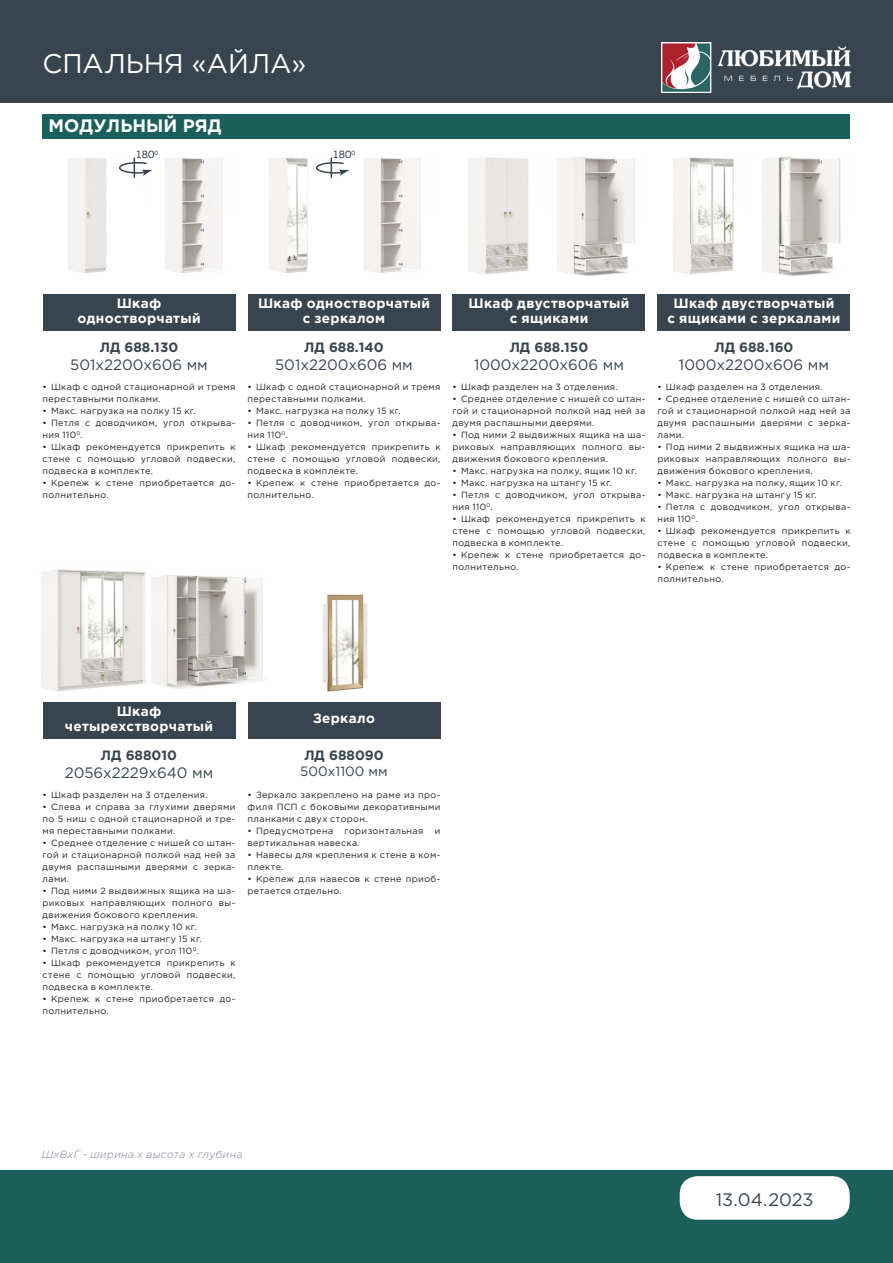
<style>
.page{position:relative;width:893px;height:1263px;background:#fff}
.page>*{position:absolute;margin:0;border:0;box-sizing:border-box;transform-origin:0 0}
.t1{font:27px "Gotham Pro";letter-spacing:-.005em;color:#fff}
.t2{font:700 18px "Gotham Pro";color:#fff}
.текст{font:18px "Gotham Pro";letter-spacing:-.005em;color:#38454e}
.t3{font:15px "Gotham Pro";color:#38454e}
.t4{font:700 13.5px "Gotham Pro";letter-spacing:.025em;color:#fff}
.t5{font:700 13.5px "Gotham Pro";color:#38454e}
.t6{font:13.5px "Gotham Pro";color:#38454e}
.t7{font:10.8px "PF Beau Sans Pro";letter-spacing:-.02em;color:#38454e}
.t8{font:italic 300 10.5px "Gotham Pro";letter-spacing:.04em;color:#767e8b}
.t9{font:9px/12px "Gotham Pro";letter-spacing:.045em;color:#231f20;text-align:justify}
</style>
<div class="page">
<div style="left:0;top:1170px;width:893px;height:93px;background:#1a5f5c"></div>
<div style="left:680px;top:1176px;width:170px;height:44px;background:#fff;border-radius:18px"></div>
<div style="left:0;top:0;width:893px;height:102px;background:#38454e"></div>
<img style="left:662px;top:43px;width:188px;height:49px">
<div style="left:43px;top:114px;width:807px;height:24px;background:#1a5f5c"></div>
<img style="left:323px;top:594px;width:45px;height:98px">
<div style="left:247px;top:702px;width:193px;height:36px;background:#38454e"></div>
<div style="left:43px;top:702px;width:192px;height:36px;background:#38454e"></div>
<div style="left:43px;top:294px;width:192px;height:36px;background:#38454e"></div>
<div style="left:247px;top:294px;width:193px;height:36px;background:#38454e"></div>
<div style="left:452px;top:294px;width:193px;height:36px;background:#38454e"></div>
<div style="left:657px;top:294px;width:193px;height:36px;background:#38454e"></div>
<img style="left:41px;top:569px;width:105px;height:123px">
<img style="left:151px;top:575px;width:113px;height:114px">
<img style="left:68px;top:157px;width:67px;height:116px">
<img style="left:165px;top:158px;width:58px;height:115px">
<img style="left:364px;top:158px;width:57px;height:115px">
<img style="left:269px;top:157px;width:63px;height:116px">
<img style="left:468px;top:156px;width:167px;height:120px">
<img style="left:673px;top:156px;width:168px;height:120px">
<svg style="left:118px;top:158px;width:34px;height:19px"></svg>
<svg style="left:315px;top:158px;width:34px;height:19px"></svg>
<p class="t1" style="left:43px;top:48px;width:265px">СПАЛЬНЯ «АЙЛА»</p>
<p class="t2" style="left:49px;top:115px;width:174px">МОДУЛЬНЫЙ РЯД</p>
<p class="t7" style="left:136px;top:148px;width:24px">180<sup>0</sup></p>
<p class="t7" style="left:333px;top:148px;width:24px">180<sup>0</sup></p>
<p class="t4" style="left:117px;top:296px;width:46px">Шкаф</p>
<p class="t4" style="left:77px;top:311px;width:125px">одностворчатый</p>
<p class="t4" style="left:258px;top:296px;width:173px">Шкаф одностворчатый</p>
<p class="t4" style="left:303px;top:311px;width:84px">с зеркалом</p>
<p class="t4" style="left:469px;top:296px;width:162px">Шкаф двустворчатый</p>
<p class="t4" style="left:510px;top:311px;width:80px">с ящиками</p>
<p class="t4" style="left:673px;top:296px;width:162px">Шкаф двустворчатый</p>
<p class="t4" style="left:667px;top:311px;width:174px">с ящиками с зеркалами</p>
<p class="t5" style="left:100px;top:340px;width:80px">ЛД 688.130</p>
<p class="t3" style="left:70px;top:357px;width:139px">501х2200х606 мм</p>
<p class="t5" style="left:304px;top:340px;width:81px">ЛД 688.140</p>
<p class="t3" style="left:275px;top:357px;width:139px">501х2200х606 мм</p>
<p class="t5" style="left:510px;top:340px;width:80px">ЛД 688.150</p>
<p class="t3" style="left:474px;top:357px;width:151px">1000х2200х606 мм</p>
<p class="t5" style="left:714px;top:340px;width:81px">ЛД 688.160</p>
<p class="t3" style="left:679px;top:357px;width:151px">1000х2200х606 мм</p>
<p class="t9" style="left:43px;top:381px;width:194px">• Шкаф с одной стационарной и тремя переставными полками.</p>
<p class="t9" style="left:43px;top:405px;width:155px">• Макс. нагрузка на полку 15 кг.</p>
<p class="t9" style="left:43px;top:417px;width:194px">• Петля с доводчиком, угол открыва&shy;ния 110<sup>0</sup>.</p>
<p class="t9" style="left:43px;top:441px;width:194px">• Шкаф рекомендуется прикрепить к стене с помощью угловой подвески, подвеска в комплекте.</p>
<p class="t9" style="left:43px;top:477px;width:194px">• Крепеж к стене приобретается до&shy;полнительно.</p>
<p class="t9" style="left:247px;top:381px;width:194px">• Шкаф с одной стационарной и тремя переставными полками.</p>
<p class="t9" style="left:247px;top:405px;width:155px">• Макс. нагрузка на полку 15 кг.</p>
<p class="t9" style="left:247px;top:417px;width:194px">• Петля с доводчиком, угол открыва&shy;ния 110<sup>0</sup>.</p>
<p class="t9" style="left:247px;top:441px;width:194px">• Шкаф рекомендуется прикрепить к стене с помощью угловой подвески, подвеска в комплекте.</p>
<p class="t9" style="left:247px;top:477px;width:194px">• Крепеж к стене приобретается до&shy;полнительно.</p>
<p class="t9" style="left:452px;top:381px;width:167px">• Шкаф разделен на 3 отделения.</p>
<p class="t9" style="left:452px;top:393px;width:194px">• Среднее отделение с нишей со штан&shy;гой и стационарной полкой над ней за двумя распашными дверями.</p>
<p class="t9" style="left:452px;top:429px;width:194px">• Под ними 2 выдвижных ящика на ша&shy;риковых направляющих полного вы&shy;движения бокового крепления.</p>
<p class="t9" style="left:452px;top:465px;width:186px">• Макс. нагрузка на полку, ящик 10 кг.</p>
<p class="t9" style="left:452px;top:477px;width:161px">• Макс. нагрузка на штангу 15 кг.</p>
<p class="t9" style="left:452px;top:489px;width:194px">• Петля с доводчиком, угол открыва&shy;ния 110<sup>0</sup>.</p>
<p class="t9" style="left:452px;top:513px;width:194px">• Шкаф рекомендуется прикрепить к стене с помощью угловой подвески, подвеска в комплекте.</p>
<p class="t9" style="left:452px;top:549px;width:194px">• Крепеж к стене приобретается до&shy;полнительно.</p>
<p class="t9" style="left:657px;top:381px;width:167px">• Шкаф разделен на 3 отделения.</p>
<p class="t9" style="left:657px;top:393px;width:194px">• Среднее отделение с нишей со штан&shy;гой и стационарной полкой над ней за двумя распашными дверями с зерка&shy;лами.</p>
<p class="t9" style="left:657px;top:441px;width:194px">• Под ними 2 выдвижных ящика на ша&shy;риковых направляющих полного вы&shy;движения бокового крепления.</p>
<p class="t9" style="left:657px;top:477px;width:186px">• Макс. нагрузка на полку, ящик 10 кг.</p>
<p class="t9" style="left:657px;top:489px;width:161px">• Макс. нагрузка на штангу 15 кг.</p>
<p class="t9" style="left:657px;top:501px;width:194px">• Петля с доводчиком, угол открыва&shy;ния 110<sup>0</sup>.</p>
<p class="t9" style="left:657px;top:525px;width:194px">• Шкаф рекомендуется прикрепить к стене с помощью угловой подвески, подвеска в комплекте.</p>
<p class="t9" style="left:657px;top:561px;width:194px">• Крепеж к стене приобретается до&shy;полнительно.</p>
<p class="t4" style="left:117px;top:703px;width:46px">Шкаф</p>
<p class="t4" style="left:65px;top:718px;width:150px">четырехстворчатый</p>
<p class="t5" style="left:101px;top:747px;width:78px">ЛД 688010</p>
<p class="t3" style="left:65px;top:764px;width:150px">2056х2229х640 мм</p>
<p class="t9" style="left:43px;top:789px;width:167px">• Шкаф разделен на 3 отделения.</p>
<p class="t9" style="left:43px;top:801px;width:194px">• Слева и справа за глухими дверями по 5 ниш с одной стационарной и тре&shy;мя переставными полками.</p>
<p class="t9" style="left:43px;top:837px;width:194px">• Среднее отделение с нишей со штан&shy;гой и стационарной полкой над ней за двумя распашными дверями с зерка&shy;лами.</p>
<p class="t9" style="left:43px;top:885px;width:194px">• Под ними 2 выдвижных ящика на ша&shy;риковых направляющих полного вы&shy;движения бокового крепления.</p>
<p class="t9" style="left:43px;top:921px;width:156px">• Макс. нагрузка на полку 10 кг.</p>
<p class="t9" style="left:43px;top:933px;width:161px">• Макс. нагрузка на штангу 15 кг.</p>
<p class="t9" style="left:43px;top:945px;width:158px">• Петля с доводчиком, угол 110<sup>0</sup>.</p>
<p class="t9" style="left:43px;top:957px;width:194px">• Шкаф рекомендуется прикрепить к стене с помощью угловой подвески, подвеска в комплекте.</p>
<p class="t9" style="left:43px;top:993px;width:194px">• Крепеж к стене приобретается до&shy;полнительно.</p>
<p class="t4" style="left:313px;top:710px;width:63px">Зеркало</p>
<p class="t5" style="left:304px;top:747px;width:81px">ЛД 688090</p>
<p class="t6" style="left:300px;top:764px;width:89px">500х1100 мм</p>
<p class="t9" style="left:247px;top:789px;width:194px">• Зеркало закреплено на раме из про&shy;филя ПСП с боковыми декоративными планками с двух сторон.</p>
<p class="t9" style="left:247px;top:825px;width:87px">• Предусмотрена</p>
<p class="t9" style="left:345px;top:825px;width:80px">горизонтальная</p>
<p class="t9" style="left:435px;top:825px;width:7px">и</p>
<p class="t9" style="left:247px;top:837px;width:114px">вертикальная навеска.</p>
<p class="t9" style="left:247px;top:849px;width:194px">• Навесы для крепления к стене в ком&shy;плекте.</p>
<p class="t9" style="left:247px;top:873px;width:194px">• Крепеж для навесов к стене приоб&shy;ретается отдельно.</p>
<p class="t8" style="left:42px;top:1149px;width:203px">ШхВхГ - ширина х высота х глубина</p>
<p class="текст" style="left:716px;top:1190px;width:99px">13.04.2023</p>
</div>
